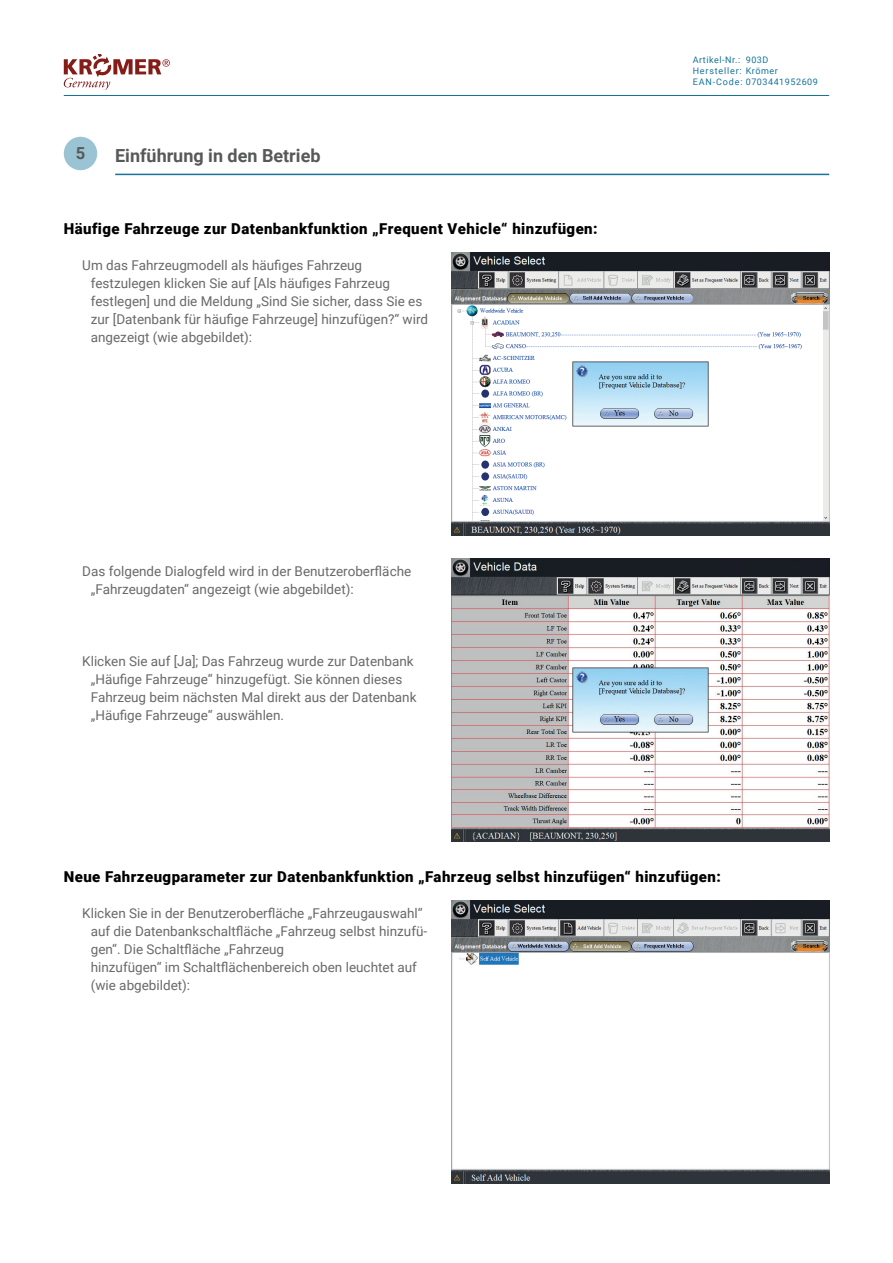
<style>
.page{position:relative;width:893px;height:1263px;background:#fff}
.page>*{position:absolute;margin:0;border:0;box-sizing:border-box;transform-origin:0 0}
.t1{font:700 18px "Roboto";color:#57585a}
.t2{font:700 16.5px "Roboto";color:#57585a}
.t3{font:900 15px "Roboto";letter-spacing:.03em;color:#000}
.t4{font:13.5px/18px "Roboto";color:#69696c}
.t5{font:9px/10.8px "Roboto";letter-spacing:.06em;color:#16749b}
</style>
<div class="page">
<svg style="left:64px;top:54px;width:106px;height:36px"></svg>
<hr style="left:64px;top:95px;width:765px;height:1px;background:#16749b">
<hr style="left:115px;top:174px;width:714px;height:1px;background:#16749b">
<div style="left:64px;top:137px;width:33px;height:33px;background:#9ac3d3;border-radius:50%"></div>
<img style="left:451px;top:252px;width:378px;height:284px">
<img style="left:451px;top:558px;width:378px;height:284px">
<img style="left:451px;top:900px;width:378px;height:284px">
<p class="t2" style="left:76px;top:142px;width:11px">5</p>
<h1 class="t1" style="left:115px;top:143px;width:207px">Einführung in den Betrieb</h1>
<p class="t3" style="left:64px;top:218px;width:535px">Häufige Fahrzeuge zur Datenbankfunktion „Frequent Vehicle“ hinzufügen:</p>
<p class="t4" style="left:91px;top:256px;width:339px;text-indent:-9px">Um das Fahrzeugmodell als häufiges Fahrzeug festzulegen klicken Sie auf [Als häufiges Fahrzeug festlegen] und die Meldung „Sind Sie sicher, dass Sie es zur [Datenbank für häufige Fahrzeuge] hinzufügen?“ wird angezeigt (wie abgebildet):</p>
<p class="t4" style="left:91px;top:562px;width:322px;text-indent:-9px">Das folgende Dialogfeld wird in der Benutzeroberfläche „Fahrzeugdaten“ angezeigt (wie abgebildet):</p>
<p class="t4" style="left:91px;top:652px;width:327px;text-indent:-9px">Klicken Sie auf [Ja]; Das Fahrzeug wurde zur Datenbank „Häufige Fahrzeuge“ hinzugefügt. Sie können dieses Fahrzeug beim nächsten Mal direkt aus der Datenbank „Häufige Fahrzeuge“ auswählen.</p>
<p class="t5" style="left:693px;top:54px;width:127px">Artikel-Nr.:<br>Hersteller: Krömer<br>EAN-Code: 0703441952609</p>
<p class="t5" style="left:746px;top:54px;width:24px">903D</p>
<p class="t3" style="left:64px;top:866px;width:659px">Neue Fahrzeugparameter zur Datenbankfunktion „Fahrzeug selbst hinzufügen“ hinzufügen:</p>
<p class="t4" style="left:91px;top:904px;width:338px;text-indent:-9px">Klicken Sie in der Benutzeroberfläche „Fahrzeugauswahl“ auf die Datenbankschaltfläche „Fahrzeug selbst hinzufü&shy;gen“. Die Schaltfläche „Fahrzeug<br>hinzufügen“ im Schaltflächenbereich oben leuchtet auf (wie abgebildet):</p>
</div>
